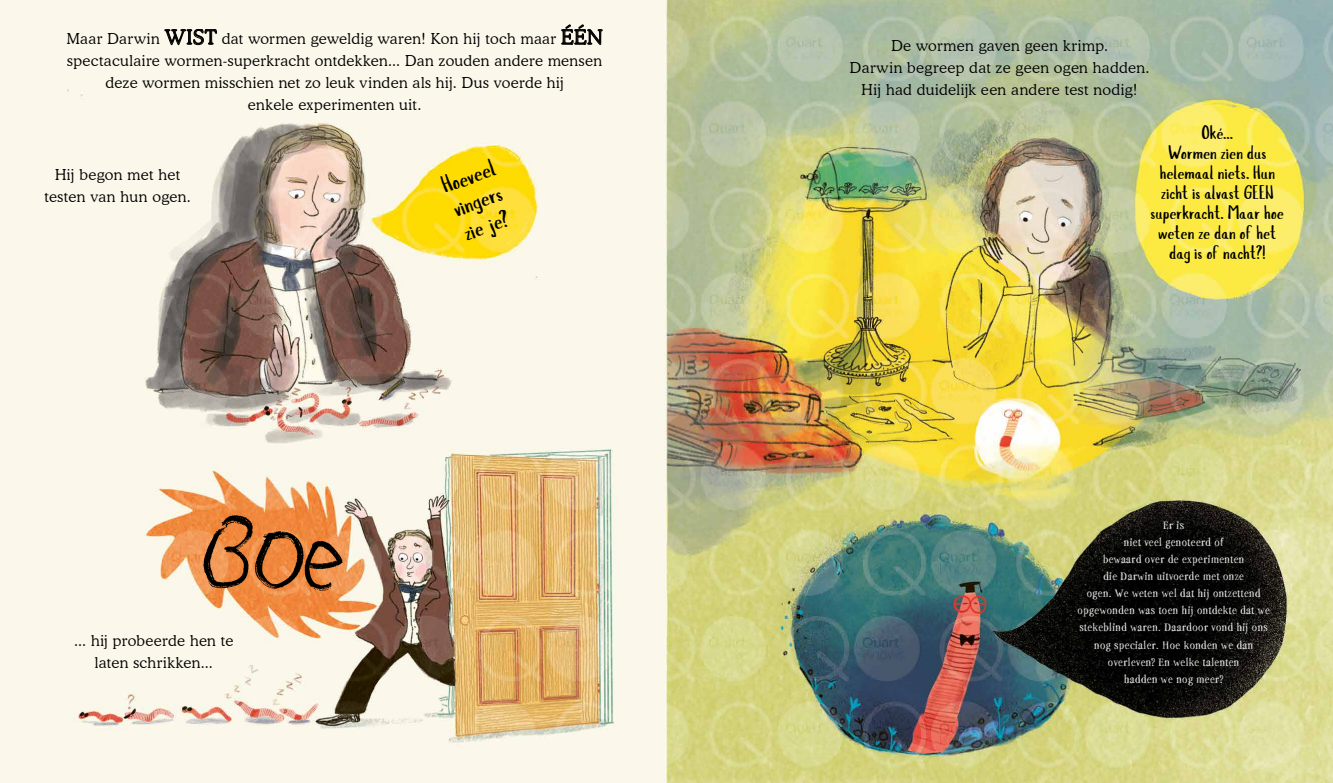
<style>
.page{position:relative;width:1333px;height:783px;background:#fff}
.page>*{position:absolute;margin:0;border:0;box-sizing:border-box;transform-origin:0 0}
.t1{font:24px/26px "Slopes";color:#000;text-align:justify}
.t2{font:19px/20px "Slopes";letter-spacing:-.01em;color:#000;text-align:center}
.t3{font:300 15px/22px "Cooper BT";letter-spacing:.025em;color:#000;text-align:center}
.t4{font:12px/17px "P22 Stanyan";letter-spacing:.04em;color:#fdfdfc;text-align:center}
.s1{font-size:20px}
</style>
<div class="page">
<img style="left:0;top:0;width:1332px;height:782px">
<img style="left:193px;top:493px;width:176px;height:115px">
<p class="t3" style="left:67px;top:28px;width:537px">Maar Darwin <span class="s1">WIST</span> dat wormen geweldig waren! Kon hij toch maar <span class="s1">ÉÉN </span>spectaculaire wormen-superkracht ontdekken... Dan zouden andere mensen deze wormen misschien net zo leuk vinden als hij. Dus voerde hij<br>enkele experimenten uit.</p>
<p class="t3" style="left:44px;top:163px;width:148px">Hij begon met het testen van hun ogen.</p>
<p class="t3" style="left:74px;top:629px;width:161px">... hij probeerde hen te laten schrikken...</p>
<h1 class="t1" style="left:438px;top:173px;width:57px;rotate:-20deg">Hoeveel vingers zie je?</h1>
<p class="t3" style="left:850px;top:35px;width:301px">De wormen gaven geen krimp.<br>Darwin begreep dat ze geen ogen hadden.<br>Hij had duidelijk een andere test nodig!</p>
<p class="t2" style="left:1150px;top:123px;width:135px">Oké...<br>Wormen zien dus helemaal niets. Hun zicht is alvast GEEN superkracht. Maar hoe weten ze dan of het dag is of nacht?!</p>
<p class="t4" style="left:1077px;top:516px;width:193px">Er is<br>niet veel genoteerd of<br>bewaard over de experimenten<br>die Darwin uitvoerde met onze<br>ogen. We weten wel dat hij ontzettend opgewonden was toen hij ontdekte dat we stekeblind waren. Daardoor vond hij ons nog specialer. Hoe konden we dan overleven? En welke talenten<br>hadden we nog meer?</p>
</div>
